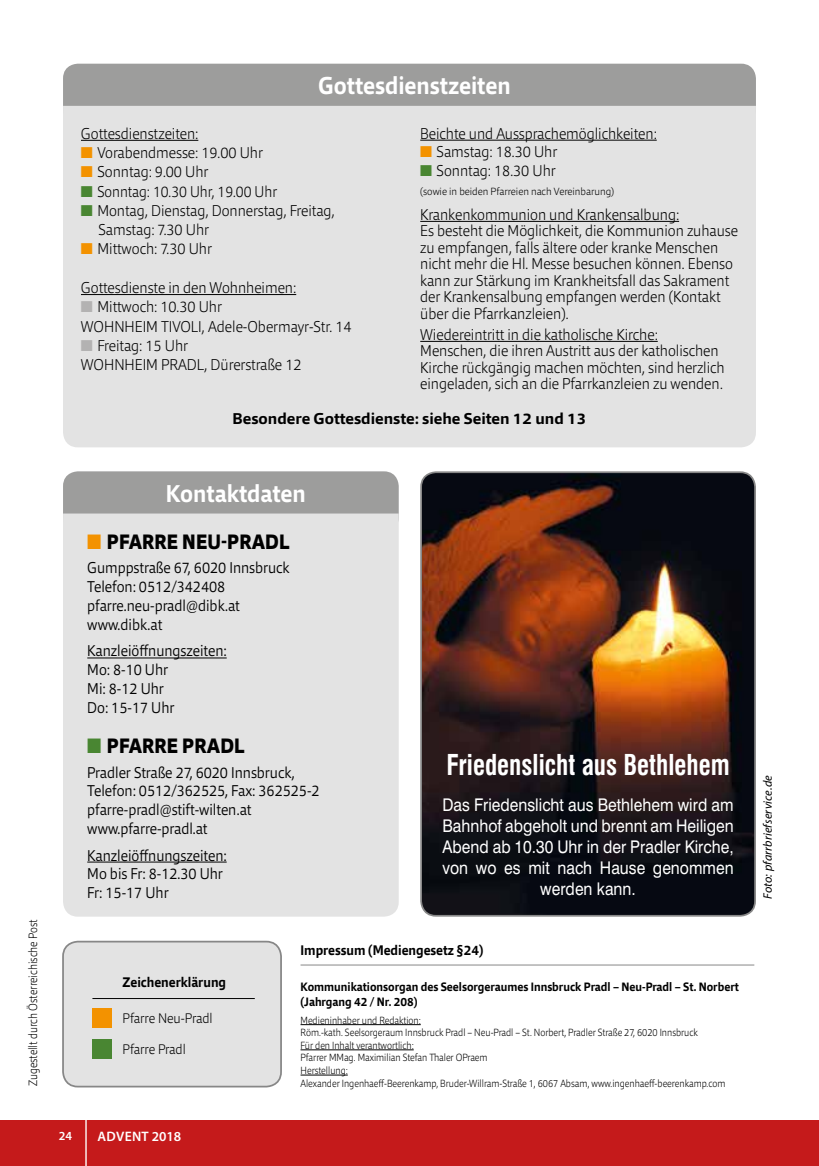
<style>
.page{position:relative;width:819px;height:1166px;background:#fff}
.page>*{position:absolute;margin:0;border:0;box-sizing:border-box;transform-origin:0 0}
.t1{font:700 condensed 28px "Swiss 721 BT";color:#fff;scale:.9 1}
.t2{font:700 24.5px "Qubo";color:#fff;scale:.9 1}
.t3{font:800 21px "Qubo";color:#000;scale:.89 1}
.t4{font:17.5px/21px "Swiss 721 BT";color:#fff;text-align:center;scale:.9 1}
.t5{font:200 15.75px/16.4px "Qubo";color:#000;scale:.9 1}
.t6{font:300 15.75px/18.9px "Qubo";color:#000;scale:.89 1}
.t7{font:700 15.75px "Qubo";color:#000}
.t8{font:200 15.75px "Qubo";color:#000;scale:.87 1}
.t9{font:700 14px "Qubo";color:#000;scale:.9 1}
.t10{font:200 14px "Qubo";color:#000;scale:.9 1}
.t11{font:600 13.83px "Myriad Pro";letter-spacing:.02em;color:#fff}
.t12{font:600 12.42px "Myriad Pro";color:#fff}
.t13{font:700 12.25px/14.7px "Qubo";color:#000;scale:.9 1}
.t14{font:200 12.25px "Qubo";color:#000;scale:.86 1}
.t15{font:italic 12.25px "Myriad Pro";letter-spacing:.01em;color:#000}
.t16{font:200 10.5px/12.6px "Qubo";color:#000;scale:.86 1}
.t17{font:200 10.5px "Qubo";color:#000;scale:.93 1}
.s1{color:#f39200}
.s2{color:#498632}
.s3{color:#b3b2b2}
</style>
<div class="page">
<div style="left:0;top:1120px;width:819px;height:46px;background:#c51a1b"></div>
<hr style="left:85px;top:1112px;width:2px;height:54px;background:#fff">
<div style="left:63px;top:941px;width:218px;height:145px;background:#e3e3e3;border-radius:15px"></div>
<div style="left:62px;top:941px;width:220px;height:146px;border:2px solid #878787;border-radius:15px"></div>
<div style="left:63px;top:64px;width:693px;height:61px;background:#9d9d9c;border-radius:15px"></div>
<div style="left:63px;top:106px;width:693px;height:341px;background:#e3e3e3"></div>
<hr style="left:300px;top:1024px;width:120px;height:1px;background:#000">
<hr style="left:300px;top:1049px;width:113px;height:1px;background:#000">
<hr style="left:300px;top:1075px;width:48px;height:1px;background:#000">
<hr style="left:300px;top:964px;width:454px;height:1px;background:#878787">
<div style="left:92px;top:1008px;width:20px;height:20px;background:#f39200"></div>
<div style="left:92px;top:1039px;width:20px;height:20px;background:#498632"></div>
<hr style="left:92px;top:998px;width:163px;height:1px;background:#000">
<hr style="left:81px;top:140px;width:117px;height:1px;background:#000">
<hr style="left:81px;top:294px;width:215px;height:1px;background:#000">
<div style="left:63px;top:471px;width:336px;height:61px;background:#9d9d9c;border-radius:15px"></div>
<div style="left:63px;top:513px;width:336px;height:403px;background:#e3e3e3"></div>
<hr style="left:87px;top:657px;width:140px;height:1px;background:#000">
<hr style="left:87px;top:861px;width:140px;height:1px;background:#000">
<img style="left:422px;top:474px;width:333px;height:442px">
<div style="left:420px;top:471px;width:336px;height:445px;border:2px solid #878787;border-radius:15px"></div>
<hr style="left:420px;top:140px;width:236px;height:1px;background:#000">
<hr style="left:420px;top:221px;width:259px;height:1px;background:#000">
<hr style="left:420px;top:341px;width:237px;height:1px;background:#000">
<h2 class="t2" style="left:318px;top:70px;width:215px">Gottesdienstzeiten</h2>
<p class="t5" style="left:420px;top:125px;width:264px">Beichte und Aussprachemöglichkeiten:</p>
<p class="t5" style="left:420px;top:144px;width:154px"><span class="s1">■</span> Samstag: 18.30 Uhr</p>
<p class="t5" style="left:420px;top:162px;width:152px"><span class="s2">■</span> Sonntag: 18.30 Uhr</p>
<p class="t17" style="left:420px;top:185px;width:210px">(sowie in beiden Pfarreien nach Vereinbarung)</p>
<p class="t5" style="left:420px;top:206px;width:354px">Krankenkommunion und Krankensalbung:<br>Es besteht die Möglichkeit, die Kommunion zuhause zu empfangen, falls ältere oder kranke Menschen nicht mehr die Hl. Messe besuchen können. Ebenso kann zur Stärkung im Krankheitsfall das Sakrament der Krankensalbung empfangen werden (Kontakt über die Pfarrkanzleien).</p>
<p class="t5" style="left:420px;top:326px;width:340px">Wiedereintritt in die katholische Kirche:<br>Menschen, die ihren Austritt aus der katholischen Kirche rückgängig machen möchten, sind herzlich eingeladen, sich an die Pfarrkanzleien zu wenden.</p>
<p class="t7" style="left:233px;top:408px;width:355px">Besondere Gottesdienste: siehe Seiten 12 und 13</p>
<p class="t5" style="left:81px;top:125px;width:132px">Gottesdienstzeiten:</p>
<p class="t5" style="left:81px;top:144px;width:204px"><span class="s1">■</span> Vorabendmesse: 19.00 Uhr</p>
<p class="t5" style="left:81px;top:163px;width:143px"><span class="s1">■</span> Sonntag: 9.00 Uhr</p>
<p class="t8" style="left:81px;top:181px;width:227px"><span class="s2">■</span> Sonntag: 10.30 Uhr, 19.00 Uhr</p>
<p class="t5" style="left:98px;top:200px;width:264px;line-height:19.2px;text-indent:-18px"><span class="s2">■</span> Montag, Dienstag, Donnerstag, Freitag,<br>Samstag: 7.30 Uhr</p>
<p class="t5" style="left:81px;top:240px;width:147px"><span class="s1">■</span> Mittwoch: 7.30 Uhr</p>
<p class="t5" style="left:81px;top:279px;width:241px">Gottesdienste in den Wohnheimen:</p>
<p class="t5" style="left:81px;top:297px;width:302px;line-height:19.2px"><span class="s3">■</span> Mittwoch: 10.30 Uhr<br>WOHNHEIM TIVOLI, Adele-Obermayr-Str. 14</p>
<p class="t5" style="left:81px;top:335px;width:246px;line-height:19.2px"><span class="s3">■</span> Freitag: 15 Uhr<br>WOHNHEIM PRADL, Dürerstraße 12</p>
<p class="t14" style="left:25px;top:1086px;width:195px;rotate:-90deg">Zugestellt durch Österreichische Post</p>
<h2 class="t2" style="left:166px;top:477px;width:157px">Kontaktdaten</h2>
<h3 class="t3" style="left:87px;top:528px;width:229px"><span class="s1">■</span> PFARRE NEU-PRADL</h3>
<p class="t6" style="left:87px;top:558px;width:229px">Gumppstraße 67, 6020 Innsbruck<br>Telefon: 0512/342408 pfarre.neu-pradl@dibk.at www.dibk.at</p>
<p class="t6" style="left:87px;top:641px;width:158px">Kanzleiöffnungszeiten:<br>Mo: 8-10 Uhr<br>Mi: 8-12 Uhr<br>Do: 15-17 Uhr</p>
<h3 class="t3" style="left:87px;top:732px;width:178px"><span class="s2">■</span> PFARRE PRADL</h3>
<p class="t6" style="left:87px;top:762px;width:262px">Pradler Straße 27, 6020 Innsbruck,<br>Telefon: 0512/362525, Fax: 362525-2 pfarre-pradl@stift-wilten.at www.pfarre-pradl.at</p>
<p class="t6" style="left:87px;top:845px;width:158px">Kanzleiöffnungszeiten:<br>Mo bis Fr: 8-12.30 Uhr<br>Fr: 15-17 Uhr</p>
<h1 class="t1" style="left:446px;top:748px;width:316px">Friedenslicht aus Bethlehem</h1>
<p class="t4" style="left:442px;top:793px;width:325px">Das Friedenslicht aus Bethlehem wird am Bahnhof abgeholt und brennt am Heiligen Abend ab 10.30 Uhr in der Pradler Kirche, von wo es mit nach Hause genommen werden kann.</p>
<p class="t9" style="left:123px;top:973px;width:117px">Zeichenerklärung</p>
<p class="t10" style="left:123px;top:1009px;width:102px">Pfarre Neu-Pradl</p>
<p class="t10" style="left:123px;top:1040px;width:72px">Pfarre Pradl</p>
<p class="t12" style="left:59px;top:1128px;width:15px">24</p>
<p class="t11" style="left:97px;top:1127px;width:85px">ADVENT 2018</p>
<p class="t9" style="left:300px;top:940px;width:205px">Impressum (Mediengesetz §24)</p>
<p class="t13" style="left:300px;top:980px;width:488px">Kommunikationsorgan des Seelsorgeraumes Innsbruck Pradl – Neu-Pradl – St. Norbert (Jahrgang 42 / Nr. 208)</p>
<p class="t16" style="left:300px;top:1013px;width:495px">Medieninhaber und Redaktion:<br>Röm.-kath. Seelsorgeraum Innsbruck Pradl – Neu-Pradl – St. Norbert, Pradler Straße 27, 6020 Innsbruck<br>Für den Inhalt verantwortlich:<br>Pfarrer MMag. Maximilian Stefan Thaler OPraem<br>Herstellung:<br>Alexander Ingenhaeff-Beerenkamp, Bruder-Willram-Straße 1, 6067 Absam, www.ingenhaeff-beerenkamp.com</p>
<p class="t15" style="left:760px;top:899px;width:125px;rotate:-90deg">Foto: pfarrbriefservice.de</p>
</div>
